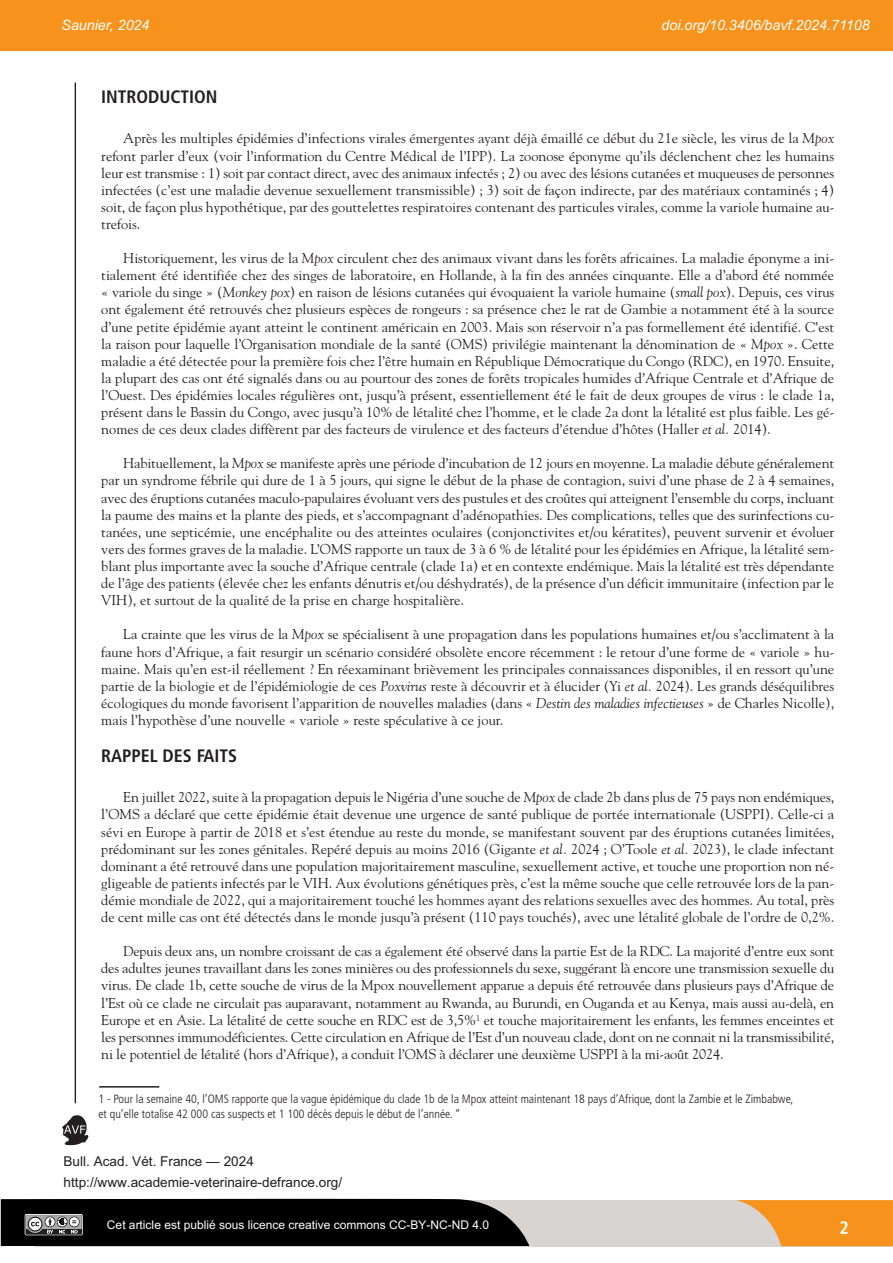
<style>
.page{position:relative;width:893px;height:1263px;background:#fff}
.page>*{position:absolute;margin:0;border:0;box-sizing:border-box;transform-origin:0 0}
.t1{font:700 condensed 18px "Frutiger";color:#231f20}
.t2{font:700 condensed 18px "Frutiger";color:#fff}
.t3{font:14.25px/17.1px "Goudy";color:#231f20;text-align:justify}
.t4{font:italic 14.25px "Arial";color:#fff}
.t5{font:13.65px/21px "Arial";color:#231f20}
.t6{font:300 condensed 12px/14.4px "Frutiger";color:#231f20}
.t7{font:12px "Arial";color:#fff}
.s1{font-style:italic}
</style>
<div class="page">
<div style="left:35px;top:1199px;width:856px;height:47px;background:#d7d4d2"></div>
<svg style="left:736px;top:1200px;width:157px;height:46px"></svg>
<svg style="left:62px;top:1115px;width:26px;height:30px"></svg>
<div style="left:0;top:0;width:893px;height:51px;background:#f7931d"></div>
<hr style="left:75px;top:82px;width:1px;height:1021px;background:#231f20">
<svg style="left:1px;top:1198px;width:528px;height:48px;background:#131313"></svg>
<hr style="left:99px;top:1086px;width:60px;height:1px;background:#231f20">
<p class="t4" style="left:62px;top:17px;width:89px">Saunier, 2024</p>
<p class="t4" style="left:662px;top:17px;width:210px">doi.org/10.3406/bavf.2024.71108</p>
<p class="t1" style="left:101px;top:90px;width:118px">INTRODUCTION</p>
<p class="t3" style="left:101px;top:130px;width:734px;text-indent:22px">Après les multiples épidémies d’infections virales émergentes ayant déjà émaillé ce début du 21e siècle, les virus de la <span class="s1">Mpox </span>refont parler d’eux (voir l’information du Centre Médical de l’IPP). La zoonose éponyme qu’ils déclenchent chez les humains leur est transmise : 1) soit par contact direct, avec des animaux infectés ; 2) ou avec des lésions cutanées et muqueuses de personnes infectées (c’est une maladie devenue sexuellement transmissible) ; 3) soit de façon indirecte, par des matériaux contaminés ; 4) soit, de façon plus hypothétique, par des gouttelettes respiratoires contenant des particules virales, comme la variole humaine au&shy;trefois.</p>
<p class="t3" style="left:101px;top:250px;width:734px;text-indent:22px">Historiquement, les virus de la <span class="s1">Mpox</span> circulent chez des animaux vivant dans les forêts africaines. La maladie éponyme a ini&shy;tialement été identifiée chez des singes de laboratoire, en Hollande, à la fin des années cinquante. Elle a d’abord été nommée « variole du singe » (<span class="s1">Monkey pox</span>) en raison de lésions cutanées qui évoquaient la variole humaine (<span class="s1">small pox</span>). Depuis, ces virus ont également été retrouvés chez plusieurs espèces de rongeurs : sa présence chez le rat de Gambie a notamment été à la source d’une petite épidémie ayant atteint le continent américain en 2003. Mais son réservoir n’a pas formellement été identifié. C’est la raison pour laquelle l’Organisation mondiale de la santé (OMS) privilégie maintenant la dénomination de « <span class="s1">Mpox</span> ». Cette maladie a été détectée pour la première fois chez l’être humain en République Démocratique du Congo (RDC), en 1970. Ensuite, la plupart des cas ont été signalés dans ou au pourtour des zones de forêts tropicales humides d’Afrique Centrale et d’Afrique de l’Ouest. Des épidémies locales régulières ont, jusqu’à présent, essentiellement été le fait de deux groupes de virus : le clade 1a, présent dans le Bassin du Congo, avec jusqu’à 10% de létalité chez l’homme, et le clade 2a dont la létalité est plus faible. Les gé&shy;nomes de ces deux clades diffèrent par des facteurs de virulence et des facteurs d’étendue d’hôtes (Haller <span class="s1">et al.</span> 2014).</p>
<p class="t3" style="left:101px;top:455px;width:734px;text-indent:22px">Habituellement, la <span class="s1">Mpox</span> se manifeste après une période d’incubation de 12 jours en moyenne. La maladie débute généralement par un syndrome fébrile qui dure de 1 à 5 jours, qui signe le début de la phase de contagion, suivi d’une phase de 2 à 4 semaines, avec des éruptions cutanées maculo-papulaires évoluant vers des pustules et des croûtes qui atteignent l’ensemble du corps, incluant la paume des mains et la plante des pieds, et s’accompagnant d’adénopathies. Des complications, telles que des surinfections cu&shy;tanées, une septicémie, une encéphalite ou des atteintes oculaires (conjonctivites et/ou kératites), peuvent survenir et évoluer vers des formes graves de la maladie. L’OMS rapporte un taux de 3 à 6 % de létalité pour les épidémies en Afrique, la létalité sem&shy;blant plus importante avec la souche d’Afrique centrale (clade 1a) et en contexte endémique. Mais la létalité est très dépendante de l’âge des patients (élevée chez les enfants dénutris et/ou déshydratés), de la présence d’un déficit immunitaire (infection par le VIH), et surtout de la qualité de la prise en charge hospitalière.</p>
<p class="t3" style="left:101px;top:626px;width:734px;text-indent:22px">La crainte que les virus de la <span class="s1">Mpox</span> se spécialisent à une propagation dans les populations humaines et/ou s’acclimatent à la faune hors d’Afrique, a fait resurgir un scénario considéré obsolète encore récemment : le retour d’une forme de « variole » hu&shy;maine. Mais qu’en est-il réellement ? En réexaminant brièvement les principales connaissances disponibles, il en ressort qu’une partie de la biologie et de l’épidémiologie de ces <span class="s1">Poxvirus</span> reste à découvrir et à élucider (Yi <span class="s1">et al.</span> 2024). Les grands déséquilibres écologiques du monde favorisent l’apparition de nouvelles maladies (dans « <span class="s1">Destin des maladies infectieuses</span> » de Charles Nicolle), mais l’hypothèse d’une nouvelle « variole » reste spéculative à ce jour.</p>
<p class="t1" style="left:101px;top:748px;width:138px">RAPPEL DES FAITS</p>
<p class="t3" style="left:101px;top:789px;width:734px;text-indent:22px">En juillet 2022, suite à la propagation depuis le Nigéria d’une souche de <span class="s1">Mpox</span> de clade 2b dans plus de 75 pays non endémiques, l’OMS a déclaré que cette épidémie était devenue une urgence de santé publique de portée internationale (USPPI). Celle-ci a sévi en Europe à partir de 2018 et s’est étendue au reste du monde, se manifestant souvent par des éruptions cutanées limitées, prédominant sur les zones génitales. Repéré depuis au moins 2016 (Gigante <span class="s1">et al.</span> 2024 ; O’Toole <span class="s1">et al.</span> 2023), le clade infectant dominant a été retrouvé dans une population majoritairement masculine, sexuellement active, et touche une proportion non né&shy;gligeable de patients infectés par le VIH. Aux évolutions génétiques près, c’est la même souche que celle retrouvée lors de la pan&shy;démie mondiale de 2022, qui a majoritairement touché les hommes ayant des relations sexuelles avec des hommes. Au total, près de cent mille cas ont été détectés dans le monde jusqu’à présent (110 pays touchés), avec une létalité globale de l’ordre de 0,2%.</p>
<p class="t3" style="left:101px;top:943px;width:734px;text-indent:22px">Depuis deux ans, un nombre croissant de cas a également été observé dans la partie Est de la RDC. La majorité d’entre eux sont des adultes jeunes travaillant dans les zones minières ou des professionnels du sexe, suggérant là encore une transmission sexuelle du virus. De clade 1b, cette souche de virus de la Mpox nouvellement apparue a depuis été retrouvée dans plusieurs pays d’Afrique de l’Est où ce clade ne circulait pas auparavant, notamment au Rwanda, au Burundi, en Ouganda et au Kenya, mais aussi au-delà, en Europe et en Asie. La létalité de cette souche en RDC est de 3,5%<sup>1</sup> et touche majoritairement les enfants, les femmes enceintes et les personnes immunodéficientes. Cette circulation en Afrique de l’Est d’un nouveau clade, dont on ne connait ni la transmissibilité, ni le potentiel de létalité (hors d’Afrique), a conduit l’OMS à déclarer une deuxième USPPI à la mi-août 2024.</p>
<p class="t6" style="left:98px;top:1093px;width:696px">1 - Pour la semaine 40, l’OMS rapporte que la vague épidémique du clade 1b de la Mpox atteint maintenant 18 pays d’Afrique, dont la Zambie et le Zimbabwe, et qu’elle totalise 42 000 cas suspects et 1 100 décès depuis le début de l’année. “</p>
<p class="t5" style="left:64px;top:1150px;width:280px">Bull. Acad. Vét. France — 2024 http://www.academie-veterinaire-defrance.org/</p>
<p class="t7" style="left:107px;top:1217px;width:384px">Cet article est publié sous licence creative commons CC-BY-NC-ND 4.0</p>
<p class="t2" style="left:840px;top:1220px;width:11px">2</p>
</div>
